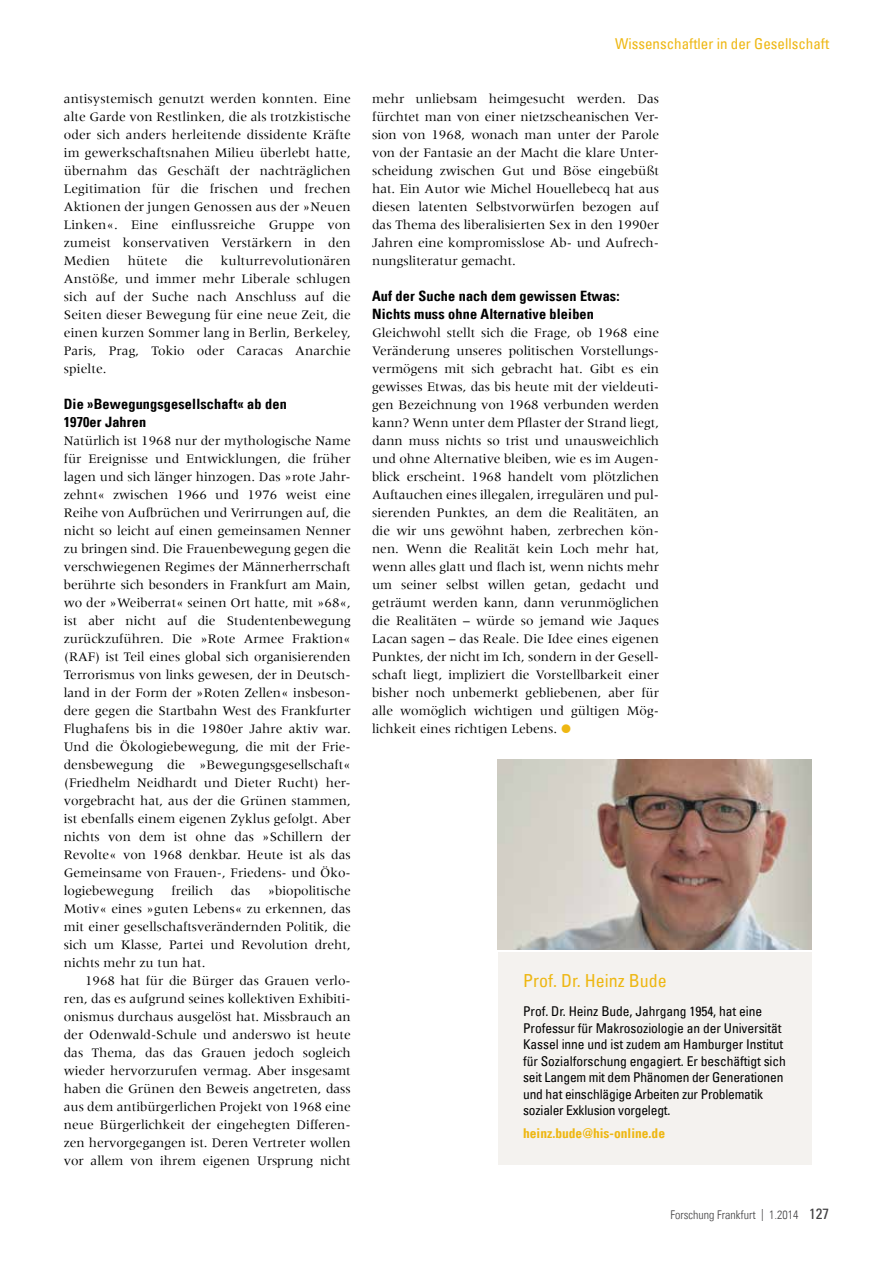
<style>
.page{position:relative;width:893px;height:1263px;background:#fff}
.page>*{position:absolute;margin:0;border:0;box-sizing:border-box;transform-origin:0 0}
.t1{font:condensed 18px "Univers Com 57";color:#eeb712}
.t2{font:condensed 15px "Univers Com 57";color:#eeb712}
.t3{font:14.25px/18px "Univers Com 67 Bold Cond";letter-spacing:.01em;color:#000}
.t4{font:13.5px/18px "Meridien";color:#000;text-align:justify}
.t5{font:condensed 13.5px/16.5px "Univers Com 57";letter-spacing:-.005em;color:#000}
.t6{font:13.5px "Univers Com 67 Bold Cond";color:#eeb712}
.t7{font:12px "Univers Com 47 Light Cond";color:#414042}
.s1{font-family:"Univers Com 57";font-stretch:condensed;font-size:15px}
</style>
<div class="page">
<div style="left:498px;top:952px;width:313px;height:213px;background:#f4f2ef"></div>
<img style="left:498px;top:759px;width:313px;height:190px">
<p class="t4" style="left:64px;top:90px;width:289px">antisystemisch genutzt werden konnten. Eine alte Garde von Restlinken, die als trotzkistische oder sich anders herleitende dissidente Kräfte im gewerkschaftsnahen Milieu überlebt hatte, übernahm das Geschäft der nachträglichen Legitimation für die frischen und frechen Aktionen der jungen Genossen aus der »Neuen Linken«. Eine einflussreiche Gruppe von zumeist konservativen Verstärkern in den Medien</p>
<p class="t4" style="left:64px;top:252px;width:289px;text-indent:157px">kulturrevolutionären Anstöße, und immer mehr Liberale schlugen sich auf der Suche nach Anschluss auf die Seiten dieser Bewegung für eine neue Zeit, die einen kurzen Sommer lang in Berlin, Berkeley, Paris, Prag, Tokio oder Caracas Anarchie spielte.</p>
<p class="t3" style="left:64px;top:395px;width:224px">Die »Bewegungsgesellschaft« ab den<br>1970er Jahren</p>
<p class="t4" style="left:64px;top:432px;width:289px">Natürlich ist 1968 nur der mythologische Name für Ereignisse und Entwicklungen, die früher lagen und sich länger hinzogen. Das »rote Jahr&shy;zehnt« zwischen 1966 und 1976 weist eine Reihe von Aufbrüchen und Verirrungen auf, die nicht so leicht auf einen gemeinsamen Nenner zu bringen sind. Die Frauenbewegung gegen die verschwiegenen Regimes der Männerherrschaft berührte sich besonders in Frankfurt am Main, wo der »Weiberrat« seinen Ort hatte, mit »68«, ist aber nicht auf die Studentenbewegung zurückzuführen. Die »Rote Armee Fraktion« (RAF) ist Teil eines global sich organisierenden Terrorismus von links gewesen, der in Deutsch&shy;land in der Form der »Roten Zellen« insbeson&shy;dere gegen die Startbahn West des Frankfurter Flughafens bis in die 1980er Jahre aktiv war.<br>Und die Ökologiebewegung, die mit der Frie&shy;densbewegung die »Bewegungsgesellschaft« (Friedhelm Neidhardt und Dieter Rucht) her&shy;vorgebracht hat, aus der die Grünen stammen, ist ebenfalls einem eigenen Zyklus gefolgt. Aber nichts von dem ist ohne das »Schillern der Revolte« von 1968 denkbar. Heute ist als das Gemeinsame von Frauen-, Friedens- und Öko&shy;logiebewegung</p>
<p class="t4" style="left:128px;top:252px;width:41px">hütete</p>
<p class="t4" style="left:185px;top:252px;width:20px">die</p>
<p class="t4" style="left:64px;top:882px;width:289px;text-indent:204px">»biopolitische Motiv« eines »guten Lebens« zu erkennen, das mit einer gesellschaftsverändernden Politik, die sich um Klasse, Partei und Revolution dreht, nichts mehr zu tun hat.</p>
<p class="t4" style="left:64px;top:972px;width:289px;text-indent:21px">1968 hat für die Bürger das Grauen verlo&shy;ren, das es aufgrund seines kollektiven Exhibiti&shy;onismus durchaus ausgelöst hat. Missbrauch an der Odenwald-Schule und anderswo ist heute das Thema, das das Grauen jedoch sogleich wieder hervorzurufen vermag. Aber insgesamt haben die Grünen den Beweis angetreten, dass aus dem antibürgerlichen Projekt von 1968 eine neue Bürgerlichkeit der eingehegten Differen&shy;zen hervorgegangen ist. Deren Vertreter wollen vor allem von ihrem eigenen Ursprung nicht</p>
<p class="t4" style="left:172px;top:882px;width:43px">freilich</p>
<p class="t4" style="left:231px;top:882px;width:21px">das</p>
<p class="t2" style="left:615px;top:34px;width:216px">Wissenschaftler in der Gesellschaft</p>
<p class="t4" style="left:372px;top:89px;width:289px">mehr unliebsam heimgesucht werden. Das fürchtet man von einer nietzscheanischen Ver&shy;sion von 1968, wonach man unter der Parole von der Fantasie an der Macht die klare Unter&shy;scheidung zwischen Gut und Böse eingebüßt hat. Ein Autor wie Michel Houellebecq hat aus diesen latenten Selbstvorwürfen bezogen auf das Thema des liberalisierten Sex in den 1990er Jahren eine kompromisslose Ab- und Aufrech&shy;nungsliteratur gemacht.</p>
<p class="t3" style="left:372px;top:287px;width:249px">Auf der Suche nach dem gewissen Etwas:<br>Nichts muss ohne Alternative bleiben</p>
<p class="t4" style="left:372px;top:324px;width:289px">Gleichwohl stellt sich die Frage, ob 1968 eine Veränderung unseres politischen Vorstellungs&shy;vermögens mit sich gebracht hat. Gibt es ein gewisses Etwas, das bis heute mit der vieldeuti&shy;gen Bezeichnung von 1968 verbunden werden kann? Wenn unter dem Pflaster der Strand liegt, dann muss nichts so trist und unausweichlich und ohne Alternative bleiben, wie es im Augen&shy;blick erscheint. 1968 handelt vom plötzlichen Auftauchen eines illegalen, irregulären und pul&shy;sierenden Punktes, an dem die Realitäten, an die wir uns gewöhnt haben, zerbrechen kön&shy;nen. Wenn die Realität kein Loch mehr hat, wenn alles glatt und flach ist, wenn nichts mehr um seiner selbst willen getan, gedacht und geträumt werden kann, dann verunmöglichen die Realitäten – würde so jemand wie Jaques Lacan sagen – das Reale. Die Idee eines eigenen Punktes, der nicht im Ich, sondern in der Gesell&shy;schaft liegt, impliziert die Vorstellbarkeit einer bisher noch unbemerkt gebliebenen, aber für alle womöglich wichtigen und gültigen Mög&shy;lichkeit eines richtigen Lebens.</p>
<h1 class="t1" style="left:523px;top:969px;width:145px">Prof. Dr. Heinz Bude</h1>
<p class="t5" style="left:523px;top:1003px;width:264px">Prof. Dr. Heinz Bude, Jahrgang 1954, hat eine Professur für Makrosoziologie an der Universität Kassel inne und ist zudem am Hamburger Institut für Sozialforschung engagiert. Er beschäftigt sich seit Langem mit dem Phänomen der Generationen und hat einschlägige Arbeiten zur Problematik sozialer Exklusion vorgelegt.</p>
<p class="t6" style="left:523px;top:1124px;width:143px">heinz.bude@his-online.de</p>
<p class="t7" style="left:671px;top:1208px;width:160px">Forschung Frankfurt | 1.2014 <span class="s1">127</span></p>
</div>
